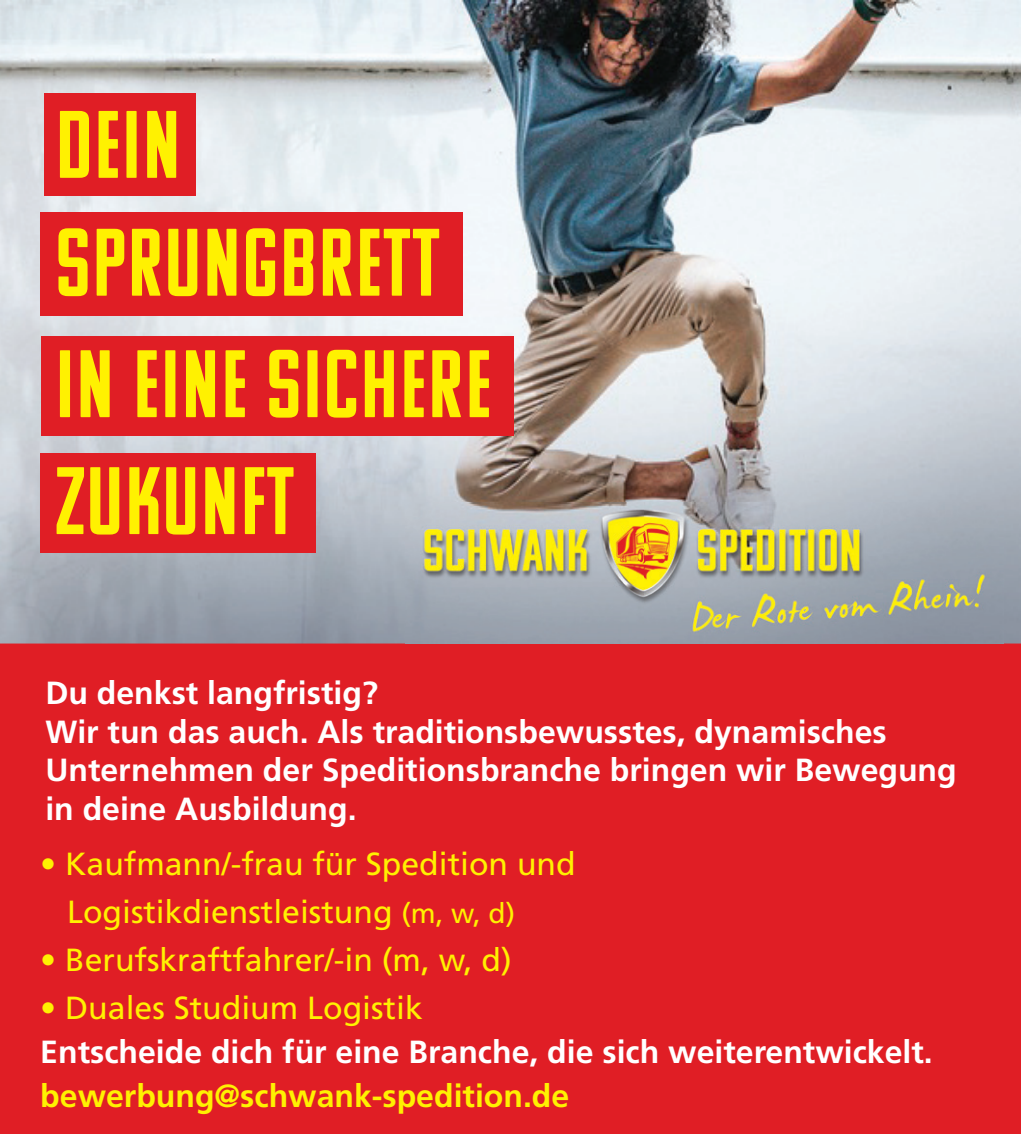
<style>
.page{position:relative;width:1021px;height:1134px;background:#fff}
.page>*{position:absolute;margin:0;border:0;box-sizing:border-box;transform-origin:0 0}
.t1{font:95.6px/119.2px "Komu A";letter-spacing:.02em;color:#fff101}
.t2{font:700 32px/38.4px "Frutiger";color:#fff}
.t3{font:32px/48px "Frutiger";color:#fff101}
.t4{font:700 32px "Frutiger";color:#fff101}
.s1{font-size:28px}
</style>
<div class="page">
<div style="left:0;top:612px;width:1020px;height:522px;background:#e01e25"></div>
<img style="left:0;top:0;width:1020px;height:643px">
<img style="left:406px;top:503px;width:597px;height:141px">
<div style="left:40px;top:212px;width:423px;height:104px;background:#e01e25"></div>
<div style="left:42px;top:337px;width:472px;height:99px;background:#e01e25"></div>
<div style="left:40px;top:454px;width:275px;height:99px;background:#e01e25"></div>
<div style="left:44px;top:93px;width:152px;height:102px;background:#e01e25"></div>
<h1 class="t1" style="left:56px;top:85px;width:126px">DEIN</h1>
<h1 class="t1" style="left:56px;top:203px;width:437px">SPRUNGBRETT<br>IN EINE SICHERE<br>ZUKUNFT</h1>
<p class="t2" style="left:45px;top:674px;width:912px">Du denkst langfristig?<br>Wir tun das auch. Als traditionsbewusstes, dynamisches Unternehmen der Speditionsbranche bringen wir Bewegung in deine Ausbildung.</p>
<p class="t3" style="left:67px;top:840px;width:510px;text-indent:-27px">• Kaufmann/-frau für Spedition und<br>Logistikdienstleistung <span class="s1">(m, w, d)</span></p>
<p class="t3" style="left:40px;top:936px;width:473px">• Berufskraftfahrer/-in (m, w, d)</p>
<p class="t3" style="left:40px;top:984px;width:384px">• Duales Studium Logistik</p>
<p class="t2" style="left:40px;top:1033px;width:894px">Entscheide dich für eine Branche, die sich weiterentwickelt.</p>
<p class="t4" style="left:40px;top:1077px;width:530px">bewerbung@schwank-spedition.de</p>
</div>
